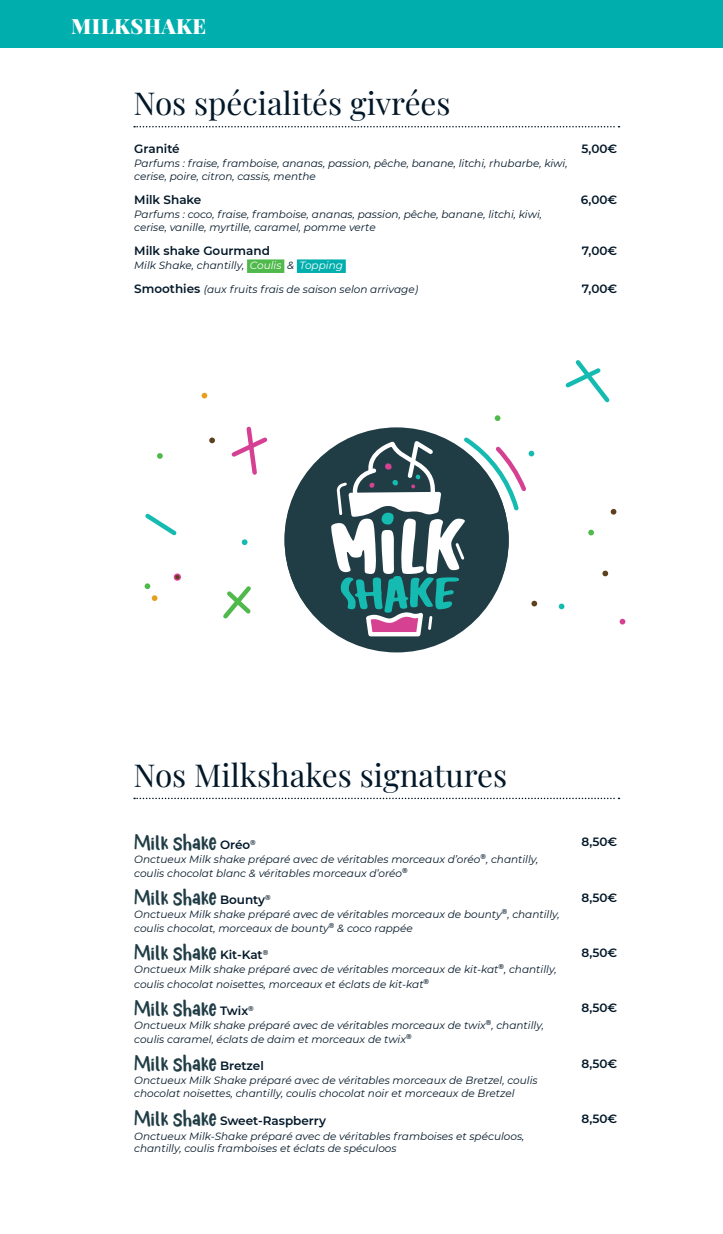
<style>
.page{position:relative;width:723px;height:1234px;background:#fff}
.page>*{position:absolute;margin:0;border:0;box-sizing:border-box;transform-origin:0 0}
.t1{font:31.5px "Playfair Display";color:#021728}
.t2{font:900 21px "Playfair Display";letter-spacing:.02em;color:#fff}
.t3{font:19.5px "Royum Bread";letter-spacing:-.01em;color:#203d46}
.t4{font:600 12px "Montserrat";color:#021728}
.t5{font:italic 10.5px/12.6px "Montserrat";color:#021728}
.s1{color:#fff}
.s2{font-weight:600;font-style:normal;font-size:12px}
.s3{font-family:"Montserrat";font-weight:600;font-size:12px;color:#021728}
.s4{font-family:"Royum Bread";font-weight:400;font-size:19.5px;color:#203d46}
</style>
<div class="page">
<div style="left:247px;top:259px;width:37px;height:14px;background:#50b94c"></div>
<div style="left:297px;top:259px;width:49px;height:14px;background:#00afad"></div>
<svg style="left:134px;top:126px;width:485px;height:1px"></svg>
<svg style="left:134px;top:797px;width:485px;height:2px"></svg>
<div style="left:0;top:0;width:723px;height:47px;background:#00afad"></div>
<svg style="left:223px;top:586px;width:28px;height:33px"></svg>
<svg style="left:145px;top:513px;width:32px;height:23px"></svg>
<svg style="left:231px;top:426px;width:37px;height:49px"></svg>
<svg style="left:285px;top:557px;width:167px;height:96px"></svg>
<svg style="left:242px;top:539px;width:5px;height:6px"></svg>
<svg style="left:559px;top:603px;width:5px;height:6px"></svg>
<div style="left:174px;top:573px;width:7px;height:7px;border:2px solid #d64092;border-radius:50%"></div>
<svg style="left:602px;top:570px;width:6px;height:6px"></svg>
<svg style="left:611px;top:509px;width:5px;height:5px"></svg>
<svg style="left:209px;top:437px;width:6px;height:6px"></svg>
<svg style="left:145px;top:583px;width:5px;height:6px"></svg>
<svg style="left:495px;top:415px;width:5px;height:6px"></svg>
<svg style="left:157px;top:453px;width:6px;height:5px"></svg>
<svg style="left:588px;top:529px;width:6px;height:6px"></svg>
<svg style="left:152px;top:595px;width:5px;height:6px"></svg>
<svg style="left:620px;top:618px;width:5px;height:6px"></svg>
<svg style="left:202px;top:392px;width:5px;height:6px"></svg>
<div style="left:284px;top:427px;width:224px;height:224px;background:#203d46;border-radius:50%"></div>
<svg style="left:331px;top:427px;width:206px;height:211px"></svg>
<svg style="left:565px;top:360px;width:45px;height:43px"></svg>
<h2 class="t2" style="left:71px;top:9px;width:136px">MILKSHAKE</h2>
<h1 class="t1" style="left:133px;top:78px;width:319px">Nos spécialités givrées</h1>
<p class="t4" style="left:134px;top:140px;width:47px">Granité</p>
<p class="t4" style="left:581px;top:140px;width:37px">5,00€</p>
<p class="t5" style="left:134px;top:157px;width:435px">Parfums : fraise, framboise, ananas, passion, pêche, banane, litchi, rhubarbe, kiwi, cerise, poire, citron, cassis, menthe</p>
<p class="t4" style="left:134px;top:191px;width:69px">Milk Shake</p>
<p class="t4" style="left:581px;top:191px;width:38px">6,00€</p>
<p class="t5" style="left:134px;top:208px;width:409px">Parfums : coco, fraise, framboise, ananas, passion, pêche, banane, litchi, kiwi, cerise, vanille, myrtille, caramel, pomme verte</p>
<p class="t4" style="left:134px;top:242px;width:137px">Milk shake Gourmand</p>
<p class="t4" style="left:582px;top:242px;width:37px">7,00€</p>
<p class="t5" style="left:134px;top:259px;width:210px">Milk Shake, chantilly, <span class="s1">Coulis</span> &amp; <span class="s1">Topping</span></p>
<p class="t5" style="left:134px;top:283px;width:285px"><span class="s2">Smoothies</span> (aux fruits frais de saison selon arrivage)</p>
<p class="t4" style="left:582px;top:280px;width:37px">7,00€</p>
<h1 class="t1" style="left:133px;top:749px;width:375px">Nos Milkshakes signatures</h1>
<h3 class="t3" style="left:134px;top:830px;width:123px">Milk Shake <span class="s3">Oréo</span><sup>®</sup></h3>
<p class="t4" style="left:581px;top:833px;width:37px">8,50€</p>
<p class="t5" style="left:134px;top:851px;width:406px;line-height:14.4px">Onctueux Milk shake préparé avec de véritables morceaux d’oréo<sup>®</sup>, chantilly, coulis chocolat blanc &amp; véritables morceaux d’oréo<sup>®</sup></p>
<h3 class="t3" style="left:134px;top:886px;width:138px">Milk Shake <span class="s3">Bounty</span><sup>®</sup></h3>
<p class="t4" style="left:581px;top:888px;width:37px">8,50€</p>
<p class="t5" style="left:134px;top:906px;width:427px;line-height:14.4px">Onctueux Milk shake préparé avec de véritables morceaux de bounty<sup>®</sup>, chantilly, coulis chocolat, morceaux de bounty<sup>®</sup> &amp; coco rappée</p>
<h3 class="t3" style="left:134px;top:941px;width:136px">Milk Shake <span class="s3">Kit-Kat</span><sup>®</sup></h3>
<p class="t4" style="left:581px;top:944px;width:37px">8,50€</p>
<p class="t5" style="left:134px;top:961px;width:424px;line-height:14.4px">Onctueux Milk shake préparé avec de véritables morceaux de kit-kat<sup>®</sup>, chantilly, coulis chocolat noisettes, morceaux et éclats de kit-kat<sup>®</sup></p>
<h3 class="t3" style="left:134px;top:996px;width:121px">Milk Shake <span class="s3">Twix</span><sup>®</sup></h3>
<p class="t4" style="left:581px;top:999px;width:37px">8,50€</p>
<p class="t5" style="left:134px;top:1017px;width:411px;line-height:14.4px">Onctueux Milk shake préparé avec de véritables morceaux de twix<sup>®</sup>, chantilly, coulis caramel, éclats de daim et morceaux de twix<sup>®</sup></p>
<h3 class="t3" style="left:134px;top:1052px;width:131px">Milk Shake <span class="s3">Bretzel</span></h3>
<p class="t4" style="left:581px;top:1054px;width:37px">8,50€</p>
<p class="t5" style="left:134px;top:1073px;width:405px">Onctueux Milk Shake préparé avec de véritables morceaux de Bretzel, coulis chocolat noisettes, chantilly, coulis chocolat noir et morceaux de Bretzel</p>
<p class="t4" style="left:134px;top:1112px;width:193px"><span class="s4">Milk Shake</span> Sweet-Raspberry</p>
<p class="t4" style="left:581px;top:1109px;width:37px">8,50€</p>
<p class="t5" style="left:134px;top:1128px;width:392px">Onctueux Milk-Shake préparé avec de véritables framboises et spéculoos, chantilly, coulis framboises et éclats de spéculoos</p>
</div>
